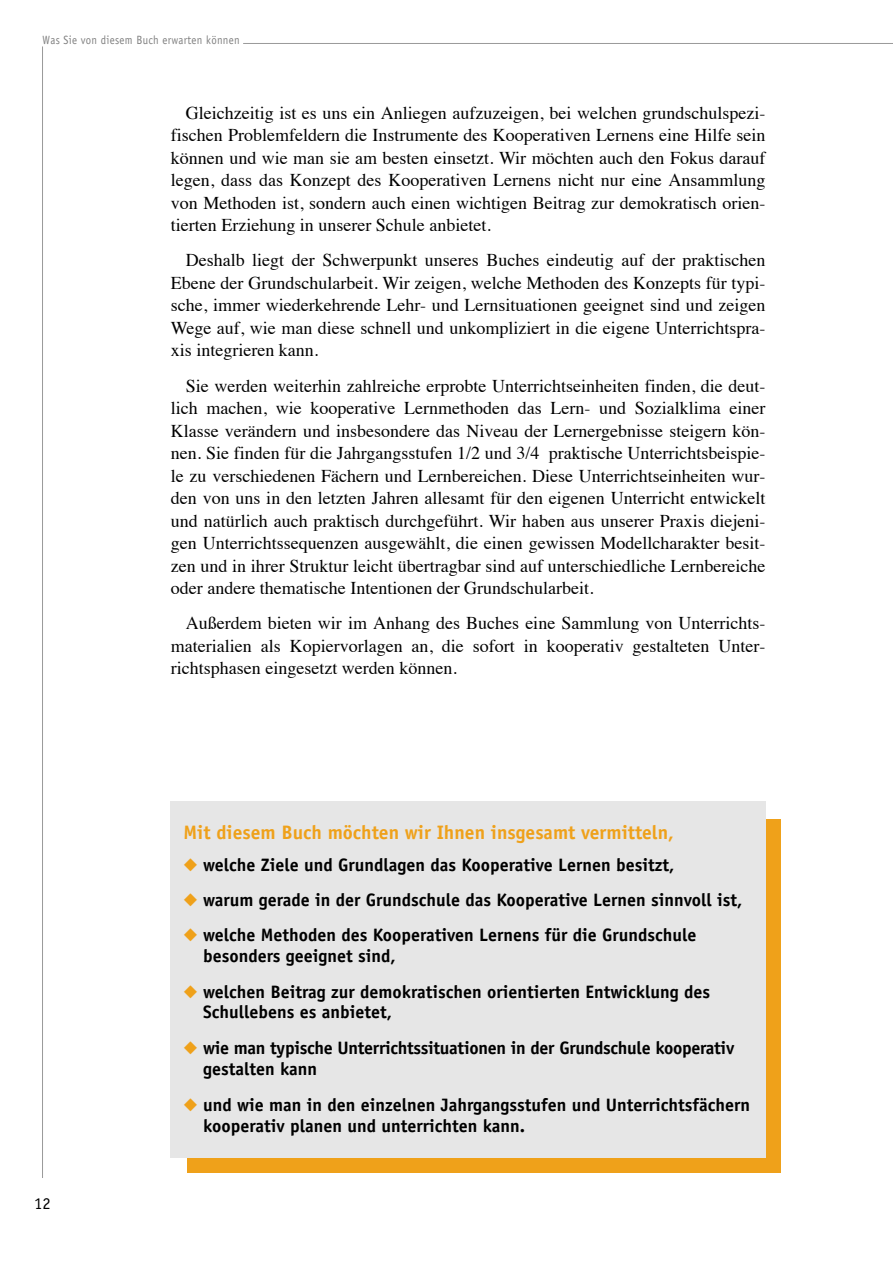
<style>
.page{position:relative;width:893px;height:1263px;background:#fff}
.page>*{position:absolute;margin:0;border:0;box-sizing:border-box;transform-origin:0 0}
.t1{font:700 19.5px "Officina Sans";color:#efa11a}
.t2{font:18px/22.5px "Times";color:#000;text-align:justify}
.t3{font:700 18px/20.5px "Officina Sans";color:#000}
.t4{font:16.5px "Officina Sans";color:#000}
.t5{font:12px "Officina Sans";letter-spacing:.025em;color:#808080;scale:.9 1}
.s1{color:#efa11a}
</style>
<div class="page">
<hr style="left:42px;top:46px;width:1px;height:1132px;background:#999">
<div style="left:187px;top:819px;width:594px;height:353px;background:#efa11a"></div>
<hr style="left:243px;top:43px;width:650px;height:1px;background:#999">
<div style="left:170px;top:802px;width:595px;height:356px;background:#e6e6e6"></div>
<p class="t5" style="left:43px;top:35px;width:220px">Was Sie von diesem Buch erwarten können</p>
<p class="t2" style="left:171px;top:103px;width:596px;text-indent:15px">Gleichzeitig ist es uns ein Anliegen aufzuzeigen, bei welchen grundschulspezi&shy;fischen Problemfeldern die Instrumente des Kooperativen Lernens eine Hilfe sein können und wie man sie am besten einsetzt. Wir möchten auch den Fokus darauf legen, dass das Konzept des Kooperativen Lernens nicht nur eine Ansammlung von Methoden ist, sondern auch einen wichtigen Beitrag zur demokratisch orien&shy;tierten Erziehung in unserer Schule anbietet.</p>
<p class="t2" style="left:171px;top:251px;width:596px;text-indent:15px">Deshalb liegt der Schwerpunkt unseres Buches eindeutig auf der praktischen Ebene der Grundschularbeit. Wir zeigen, welche Methoden des Konzepts für typi&shy;sche, immer wiederkehrende Lehr- und Lernsituationen geeignet sind und zeigen Wege auf, wie man diese schnell und unkompliziert in die eigene Unterrichtspra&shy;xis integrieren kann.</p>
<p class="t2" style="left:171px;top:376px;width:596px;text-indent:15px">Sie werden weiterhin zahlreiche erprobte Unterrichtseinheiten finden, die deut&shy;lich machen, wie kooperative Lernmethoden das Lern- und Sozialklima einer Klasse verändern und insbesondere das Niveau der Lernergebnisse steigern kön&shy;nen. Sie finden für die Jahrgangsstufen 1/2 und 3/4 praktische Unterrichtsbeispie&shy;le zu verschiedenen Fächern und Lernbereichen. Diese Unterrichtseinheiten wur&shy;den von uns in den letzten Jahren allesamt für den eigenen Unterricht entwickelt und natürlich auch praktisch durchgeführt. Wir haben aus unserer Praxis diejeni&shy;gen Unterrichtssequenzen ausgewählt, die einen gewissen Modellcharakter besit&shy;zen und in ihrer Struktur leicht übertragbar sind auf unterschiedliche Lernbereiche oder andere thematische Intentionen der Grundschularbeit.</p>
<p class="t2" style="left:171px;top:614px;width:596px;text-indent:15px">Außerdem bieten wir im Anhang des Buches eine Sammlung von Unterrichts&shy;materialien als Kopiervorlagen an, die sofort in kooperativ gestalteten Unter&shy;richtsphasen eingesetzt werden können.</p>
<p class="t4" style="left:34px;top:1197px;width:18px">12</p>
<p class="t1" style="left:184px;top:825px;width:492px">Mit diesem Buch möchten wir Ihnen insgesamt vermitteln,</p>
<p class="t3" style="left:184px;top:856px;width:492px"><span class="s1">◆</span> welche Ziele und Grundlagen das Kooperative Lernen besitzt,</p>
<p class="t3" style="left:184px;top:891px;width:560px"><span class="s1">◆</span> warum gerade in der Grundschule das Kooperative Lernen sinnvoll ist,</p>
<p class="t3" style="left:203px;top:926px;width:495px;text-indent:-20px"><span class="s1">◆</span> welche Methoden des Kooperativen Lernens für die Grundschule besonders geeignet sind,</p>
<p class="t3" style="left:203px;top:983px;width:509px;text-indent:-20px"><span class="s1">◆</span> welchen Beitrag zur demokratischen orientierten Entwicklung des<br>Schullebens es anbietet,</p>
<p class="t3" style="left:203px;top:1039px;width:533px;text-indent:-19px"><span class="s1">◆</span> wie man typische Unterrichtssituationen in der Grundschule kooperativ gestalten kann</p>
<p class="t3" style="left:203px;top:1096px;width:548px;text-indent:-20px"><span class="s1">◆</span> und wie man in den einzelnen Jahrgangsstufen und Unterrichtsfächern kooperativ planen und unterrichten kann.</p>
</div>
